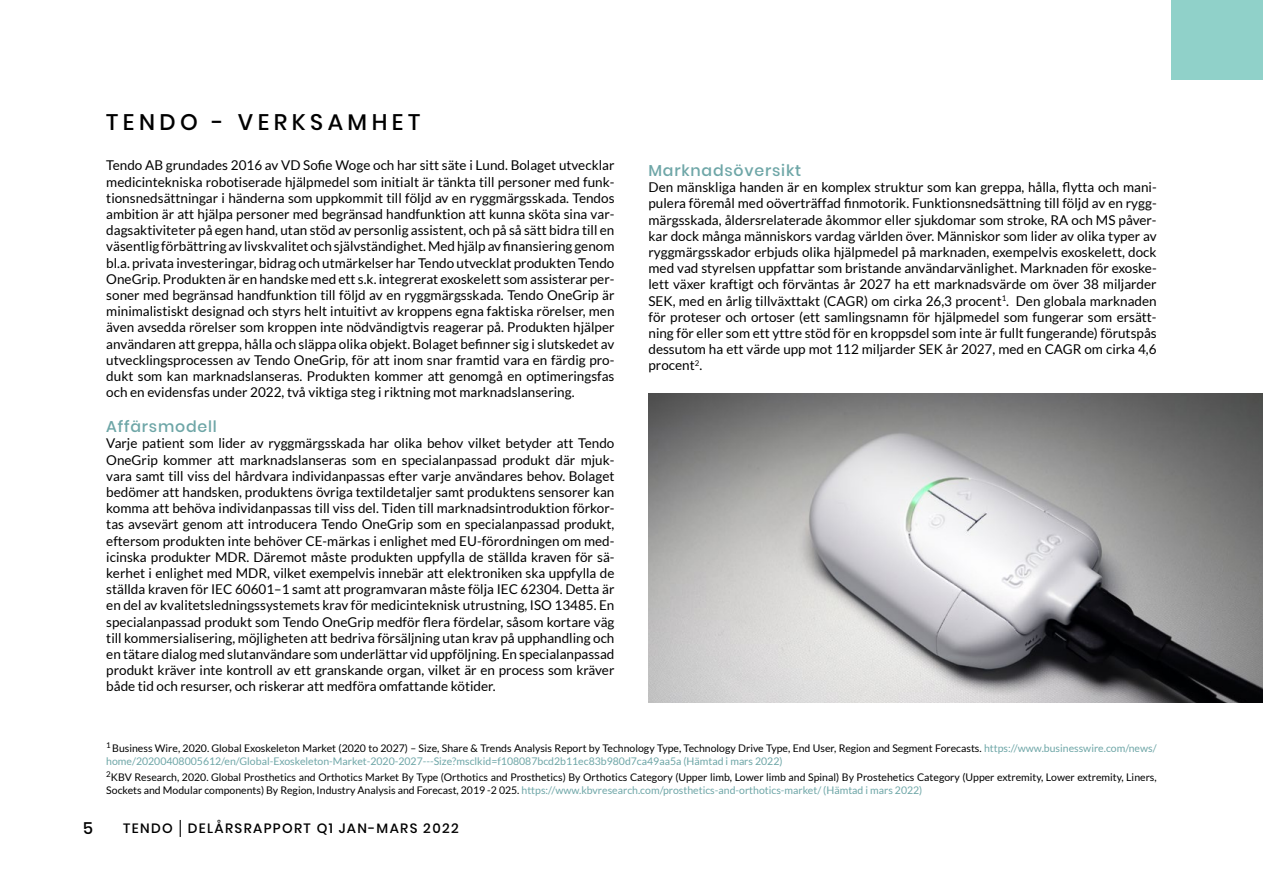
<style>
.page{position:relative;width:1263px;height:893px;background:#fff}
.page>*{position:absolute;margin:0;border:0;box-sizing:border-box;transform-origin:0 0}
.t1{font:500 22.5px "Poppins";letter-spacing:.2em;color:#000}
.t2{font:500 16.5px "Poppins";color:#000}
.t3{font:500 15.75px "Poppins";letter-spacing:.05em;color:#6ea6a7}
.t4{font:13.5px/16.2px "Lato";color:#000;text-align:justify}
.t5{font:500 13.5px "Poppins";letter-spacing:.1em;color:#000}
.t6{font:10.5px/12.6px "Lato";color:#000}
.t7{font:10.5px/12.6px "Lato";color:#6ea6a7}
.s1{color:#000}
.s2{color:#6ea6a7}
</style>
<div class="page">
<svg style="left:180px;top:820px;width:1px;height:17px"></svg>
<div style="left:1171px;top:0;width:92px;height:80px;background:#90d1c9"></div>
<img style="left:648px;top:393px;width:615px;height:310px">
<h1 class="t1" style="left:106px;top:109px;width:315px">TENDO - VERKSAMHET</h1>
<p class="t4" style="left:106px;top:157px;width:510px">Tendo AB grundades 2016 av VD Sofie Woge och har sitt säte i Lund. Bolaget utvecklar medicintekniska robotiserade hjälpmedel som initialt är tänkta till personer med funk&shy;tionsnedsättningar i händerna som uppkommit till följd av en ryggmärgsskada. Tendos ambition är att hjälpa personer med begränsad handfunktion att kunna sköta sina var&shy;dagsaktiviteter på egen hand, utan stöd av personlig assistent, och på så sätt bidra till en väsentlig förbättring av livskvalitet och självständighet. Med hjälp av finansiering genom bl.a. privata investeringar, bidrag och utmärkelser har Tendo utvecklat produkten Tendo OneGrip. Produkten är en handske med ett s.k. integrerat exoskelett som assisterar per&shy;soner med begränsad handfunktion till följd av en ryggmärgsskada. Tendo OneGrip är minimalistiskt designad och styrs helt intuitivt av kroppens egna faktiska rörelser, men även avsedda rörelser som kroppen inte nödvändigtvis reagerar på. Produkten hjälper användaren att greppa, hålla och släppa olika objekt. Bolaget befinner sig i slutskedet av utvecklingsprocessen av Tendo OneGrip, för att inom snar framtid vara en färdig pro&shy;dukt som kan marknadslanseras. Produkten kommer att genomgå en optimeringsfas och en evidensfas under 2022, två viktiga steg i riktning mot marknadslansering.</p>
<p class="t3" style="left:106px;top:418px;width:112px">Affärsmodell</p>
<p class="t4" style="left:106px;top:435px;width:510px">Varje patient som lider av ryggmärgsskada har olika behov vilket betyder att Tendo OneGrip kommer att marknadslanseras som en specialanpassad produkt där mjuk&shy;vara samt till viss del hårdvara individanpassas efter varje användares behov. Bolaget bedömer att handsken, produktens övriga textildetaljer samt produktens sensorer kan komma att behöva individanpassas till viss del. Tiden till marknadsintroduktion förkor&shy;tas avsevärt genom att introducera Tendo OneGrip som en specialanpassad produkt, eftersom produkten inte behöver CE-märkas i enlighet med EU-förordningen om med&shy;icinska produkter MDR. Däremot måste produkten uppfylla de ställda kraven för sä&shy;kerhet i enlighet med MDR, vilket exempelvis innebär att elektroniken ska uppfylla de ställda kraven för IEC 60601–1 samt att programvaran måste följa IEC 62304. Detta är en del av kvalitetsledningssystemets krav för medicinteknisk utrustning, ISO 13485. En specialanpassad produkt som Tendo OneGrip medför flera fördelar, såsom kortare väg till kommersialisering, möjligheten att bedriva försäljning utan krav på upphandling och en tätare dialog med slutanvändare som underlättar vid uppföljning. En specialanpassad produkt kräver inte kontroll av ett granskande organ, vilket är en process som kräver både tid och resurser, och riskerar att medföra omfattande kötider.</p>
<p class="t3" style="left:648px;top:161px;width:154px">Marknadsöversikt</p>
<p class="t4" style="left:648px;top:179px;width:510px">Den mänskliga handen är en komplex struktur som kan greppa, hålla, flytta och mani&shy;pulera föremål med oöverträffad finmotorik. Funktionsnedsättning till följd av en rygg&shy;märgsskada, åldersrelaterade åkommor eller sjukdomar som stroke, RA och MS påver&shy;kar dock många människors vardag världen över. Människor som lider av olika typer av ryggmärgsskador erbjuds olika hjälpmedel på marknaden, exempelvis exoskelett, dock med vad styrelsen uppfattar som bristande användarvänlighet. Marknaden för exoske&shy;lett växer kraftigt och förväntas år 2027 ha ett marknadsvärde om över 38 miljarder SEK, med en årlig tillväxttakt (CAGR) om cirka 26,3 procent<sup>1</sup>. Den globala marknaden för proteser och ortoser (ett samlingsnamn för hjälpmedel som fungerar som ersätt&shy;ning för eller som ett yttre stöd för en kroppsdel som inte är fullt fungerande) förutspås dessutom ha ett värde upp mot 112 miljarder SEK år 2027, med en CAGR om cirka 4,6 procent<sup>2</sup>.</p>
<p class="t7" style="left:106px;top:742px;width:1052px"><sup>1</sup> <span class="s1">Business Wire, 2020. Global Exoskeleton Market (2020 to 2027) – Size, Share &amp; Trends Analysis Report by Technology Type, Technology Drive Type, End User, Region and Segment Forecasts.</span> https://www.businesswire.com/news/ home/20200408005612/en/Global-Exoskeleton-Market-2020-2027---Size?msclkid=f108087bcd2b11ec83b980d7ca49aa5a (Hämtad i mars 2022)</p>
<p class="t6" style="left:106px;top:771px;width:1052px"><sup>2</sup>KBV Research, 2020. Global Prosthetics and Orthotics Market By Type (Orthotics and Prosthetics) By Orthotics Category (Upper limb, Lower limb and Spinal) By Prostehetics Category (Upper extremity, Lower extremity, Liners,<br>Sockets and Modular components) By Region, Industry Analysis and Forecast, 2019 -2 025. <span class="s2">https://www.kbvresearch.com/prosthetics-and-orthotics-market/ (Hämtad i mars 2022)</span></p>
<p class="t2" style="left:83px;top:818px;width:12px">5</p>
<p class="t5" style="left:123px;top:821px;width:337px">TENDO DELÅRSRAPPORT Q1 JAN-MARS 2022</p>
</div>
